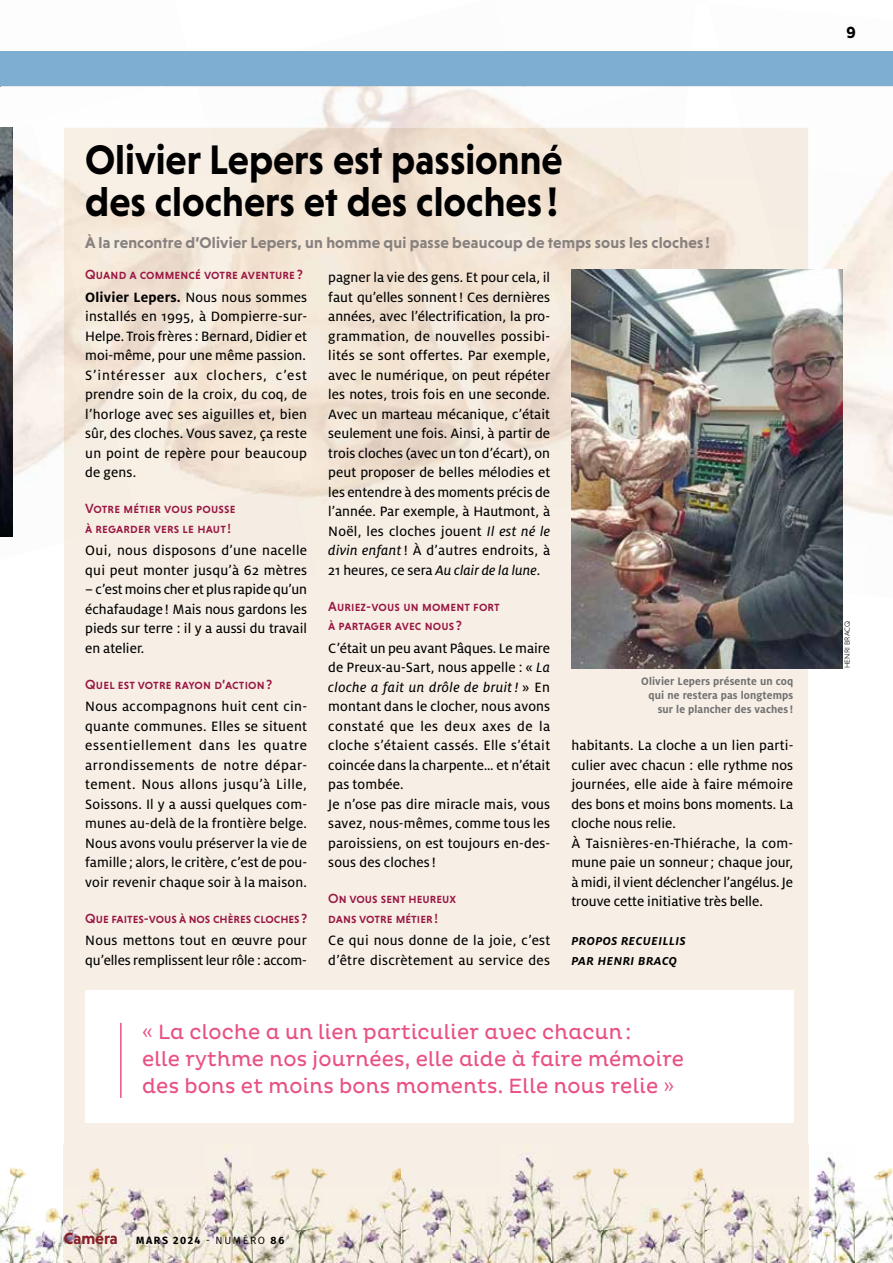
<style>
.page{position:relative;width:893px;height:1263px;background:#fff}
.page>*{position:absolute;margin:0;border:0;box-sizing:border-box;transform-origin:0 0}
.t1{font:700 42px/42px "Niveau Grotesk";color:#000;scale:.94 1}
.t2{font:21px/27px "Pluto";letter-spacing:.01em;color:#e85283;scale:.95 1}
.t3{font:700 16.5px "Pluto Cond";color:#000}
.t4{font:700 15.9px "Niveau Grotesk";letter-spacing:.01em;color:#87817f}
.t5{font:15px/19.5px "Milo OT Text";letter-spacing:.01em;color:#000}
.t6{font:15px "Milo OT Text Ita";letter-spacing:.025em;color:#000}
.t7{font:700 15px "Milo OT";letter-spacing:.01em;color:#000}
.t8{font:13.5px/19.5px "Niveau Grotesk Medium Small Caps";letter-spacing:.01em;color:#991743}
.t9{font:italic 700 12.75px/19.5px "Milo OT";letter-spacing:.04em;color:#000}
.t10{font:700 12px/14.2px "Milo OT";letter-spacing:.01em;color:#707172;text-align:right;scale:.95 1}
.t11{font:700 10.5px "Fira Sans";letter-spacing:.15em;color:#000}
.t12{font:300 7.5px "Niveau Grotesk";letter-spacing:.015em;color:#000}
.s1{font-family:"Milo OT Text";font-weight:400}
.s2{font-family:"Milo OT Text Ita"}
.s3{font-family:"Milo OT Text"}
.s4{font-family:"Niveau Grotesk";font-size:16.5px;color:#88202a}
.s5{font-weight:400}
</style>
<div class="page">
<img style="left:0;top:127px;width:32px;height:68px">
<img style="left:0;top:380px;width:18px;height:157px">
<img style="left:208px;top:86px;width:137px;height:42px">
<img style="left:345px;top:86px;width:170px;height:42px">
<img style="left:808px;top:170px;width:85px;height:367px">
<img style="left:842px;top:537px;width:1px;height:58px">
<div style="left:0;top:51px;width:893px;height:34px;background:#7eafd2"></div>
<img style="left:0;top:128px;width:13px;height:408px">
<div style="left:64px;top:521px;width:744px;height:623px;background:#f7efe5"></div>
<div style="left:64px;top:420px;width:75px;height:123px;background:#f6eee3"></div>
<img style="left:413px;top:128px;width:163px;height:146px">
<img style="left:255px;top:238px;width:174px;height:148px">
<img style="left:452px;top:233px;width:192px;height:189px">
<img style="left:302px;top:386px;width:166px;height:189px">
<div style="left:139px;top:482px;width:177px;height:134px;background:#f5ede3"></div>
<img style="left:492px;top:381px;width:79px;height:140px">
<img style="left:111px;top:374px;width:191px;height:149px">
<img style="left:64px;top:128px;width:48px;height:292px">
<img style="left:111px;top:177px;width:144px;height:198px">
<div style="left:254px;top:300px;width:21px;height:75px;background:#f4e5d3"></div>
<div style="left:111px;top:128px;width:111px;height:49px;background:#f7efe5"></div>
<div style="left:754px;top:128px;width:54px;height:99px;background:#f5ede3"></div>
<img style="left:667px;top:178px;width:128px;height:91px">
<div style="left:680px;top:128px;width:74px;height:51px;background:#f7efe5"></div>
<img style="left:571px;top:269px;width:271px;height:399px">
<div style="left:85px;top:990px;width:708px;height:133px;background:#fff"></div>
<hr style="left:120px;top:1023px;width:2px;height:75px;background:#e85283">
<img style="left:0;top:1144px;width:893px;height:119px">
<h1 class="t1" style="left:85px;top:138px;width:509px">Olivier Lepers est passionné des clochers et des cloches !</h1>
<p class="t4" style="left:85px;top:234px;width:626px">À la rencontre d’Olivier Lepers, un homme qui passe beaucoup de temps sous les cloches !</p>
<p class="t8" style="left:85px;top:265px;width:219px">Quand a commencé votre aventure ?</p>
<p class="t7" style="left:85px;top:288px;width:223px">Olivier Lepers. <span class="s1">Nous nous sommes</span></p>
<p class="t5" style="left:85px;top:307px;width:223px;text-align:justify">installés en 1995, à Dompierre-sur-Helpe. Trois frères : Bernard, Didier et moi-même, pour une même passion.<br>S’intéresser aux clochers, c’est prendre soin de la croix, du coq, de l’horloge avec ses aiguilles et, bien sûr, des cloches. Vous savez, ça reste un point de repère pour beaucoup de gens.</p>
<p class="t8" style="left:85px;top:499px;width:152px">Votre métier vous pousse à regarder vers le haut !</p>
<p class="t5" style="left:85px;top:541px;width:223px">Oui, nous disposons d’une nacelle qui peut monter jusqu’à 62 mètres</p>
<p class="t5" style="left:85px;top:580px;width:223px;text-align:justify">– c’est moins cher et plus rapide qu’un échafaudage ! Mais nous gardons les pieds sur terre : il y a aussi du travail en atelier.</p>
<p class="t8" style="left:85px;top:674px;width:189px">Quel est votre rayon d’action ?</p>
<p class="t5" style="left:85px;top:697px;width:223px;text-align:justify">Nous accompagnons huit cent cin&shy;quante communes. Elles se situent essentiellement dans les quatre arrondissements de notre dépar&shy;tement. Nous allons jusqu’à Lille, Soissons. Il y a aussi quelques com&shy;munes au-delà de la frontière belge.<br>Nous avons voulu préserver la vie de famille ; alors, le critère, c’est de pou&shy;voir revenir chaque soir à la maison.</p>
<p class="t8" style="left:85px;top:908px;width:223px">Que faites-vous à nos chères cloches ?</p>
<p class="t5" style="left:85px;top:931px;width:223px">Nous mettons tout en œuvre pour qu’elles remplissent leur rôle : accom-</p>
<p class="t5" style="left:328px;top:268px;width:223px;text-align:justify">pagner la vie des gens. Et pour cela, il faut qu’elles sonnent ! Ces dernières années, avec l’électrification, la pro&shy;grammation, de nouvelles possibi&shy;lités se sont offertes. Par exemple, avec le numérique, on peut répéter les notes, trois fois en une seconde.<br>Avec un marteau mécanique, c’était seulement une fois. Ainsi, à partir de trois cloches (avec un ton d’écart), on peut proposer de belles mélodies et les entendre à des moments précis de l’année. Par exemple, à Hautmont, à Noël, les cloches jouent <span class="s2">Il est né le divin enfant</span> ! À d’autres endroits, à 21 heures, ce sera <span class="s2">Au clair de la lune</span>.</p>
<p class="t8" style="left:328px;top:596px;width:173px">Auriez-vous un moment fort à partager avec nous ?</p>
<p class="t5" style="left:328px;top:638px;width:223px">C’était un peu avant Pâques. Le maire de Preux-au-Sart, nous appelle : « <span class="s2">La</span></p>
<p class="t6" style="left:328px;top:679px;width:223px">cloche a fait un drôle de bruit ! <span class="s3">» En</span></p>
<p class="t5" style="left:328px;top:697px;width:223px">montant dans le clocher, nous avons constaté que les deux axes de la cloche s’étaient cassés. Elle s’était coincée dans la charpente… et n’était pas tombée.<br>Je n’ose pas dire miracle mais, vous savez, nous-mêmes, comme tous les paroissiens, on est toujours en-des&shy;sous des cloches !</p>
<p class="t8" style="left:328px;top:889px;width:129px">On vous sent heureux dans votre métier !</p>
<p class="t5" style="left:328px;top:931px;width:223px">Ce qui nous donne de la joie, c’est d’être discrètement au service des</p>
<p class="t10" style="left:641px;top:674px;width:162px">Olivier Lepers présente un coq qui ne restera pas longtemps sur le plancher des vaches !</p>
<p class="t5" style="left:571px;top:736px;width:223px">habitants. La cloche a un lien parti&shy;culier avec chacun : elle rythme nos journées, elle aide à faire mémoire des bons et moins bons moments. La cloche nous relie.<br>À Taisnières-en-Thiérache, la com&shy;mune paie un sonneur ; chaque jour, à midi, il vient déclencher l’angélus. Je trouve cette initiative très belle.</p>
<p class="t9" style="left:571px;top:931px;width:116px">PROPOS RECUEILLIS<br>PAR HENRI BRACQ</p>
<h2 class="t2" style="left:142px;top:1018px;width:572px">« La cloche a un lien particulier avec chacun :<br>elle rythme nos journées, elle aide à faire mémoire des bons et moins bons moments. Elle nous relie »</h2>
<p class="t3" style="left:846px;top:23px;width:11px">9</p>
<p class="t12" style="left:843px;top:668px;width:49px;rotate:-90deg">HENRI BRACQ</p>
<p class="t11" style="left:64px;top:1231px;width:222px"><span class="s4">Caméra</span> MARS 2024 <span class="s5">- NUMÉRO</span> 86</p>
</div>
